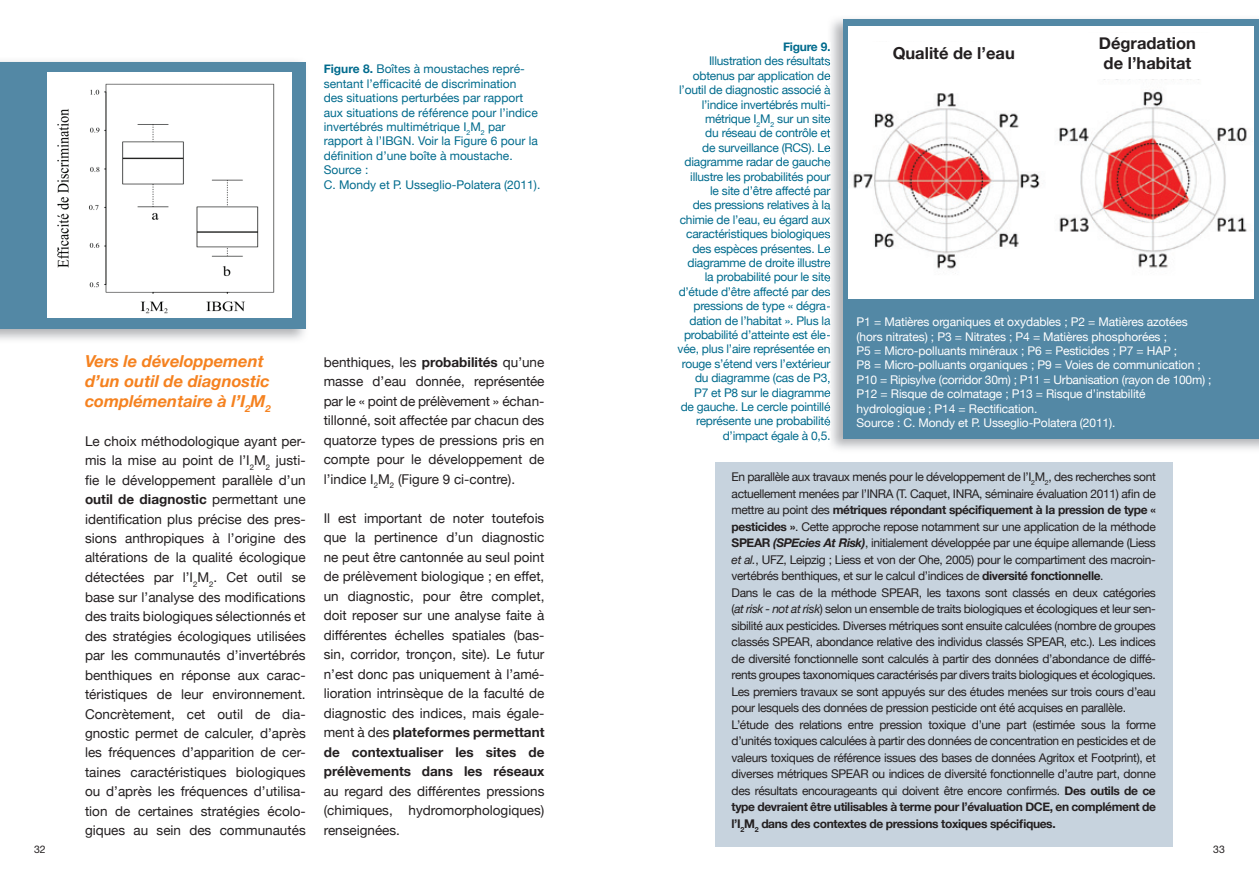
<style>
.page{position:relative;width:1259px;height:893px;background:#fff}
.page>*{position:absolute;margin:0;border:0;box-sizing:border-box;transform-origin:0 0}
.t1{font:italic 700 16.5px/19.8px "Helvetica Neue";color:#f58220}
.t2{font:700 16.5px/19.8px "Helvetica Neue";color:#231f20}
.t3{font:13.5px/19.5px "Helvetica Neue";color:#231f20;text-align:justify}
.t4{font:12px/16.5px "Helvetica Neue";letter-spacing:-.03em;color:#231f20}
.t5{font:12px/14.4px "Helvetica Neue";letter-spacing:-.02em;color:#016b8d;text-align:right}
.t6{font:12px/14.4px "Helvetica Neue";letter-spacing:-.01em;color:#fff}
.t7{font:12px/14.4px "Helvetica Neue";color:#016b8d}
.t8{font:700 12px "Helvetica Neue";letter-spacing:-.02em;color:#016b8d}
.t9{font:10.5px "Helvetica Neue";color:#231f20}
.s1{font-weight:700}
.s2{font-weight:700;font-style:italic}
.s3{font-style:italic}
</style>
<div class="page">
<img style="left:0;top:61px;width:306px;height:279px">
<div style="left:0;top:62px;width:306px;height:266px;background:#5388a5"></div>
<div style="left:48px;top:72px;width:244px;height:246px;background:#fff"></div>
<img style="left:57px;top:83px;width:218px;height:231px">
<img style="left:827px;top:19px;width:432px;height:430px">
<svg style="left:827px;top:42px;width:3px;height:81px"></svg>
<svg style="left:827px;top:129px;width:3px;height:313px"></svg>
<div style="left:843px;top:20px;width:416px;height:419px;background:#5388a5"></div>
<div style="left:715px;top:462px;width:457px;height:385px;background:#c7d3de"></div>
<img style="left:849px;top:26px;width:404px;height:272px">
<div style="left:872px;top:43px;width:163px;height:36px;background:#fff"></div>
<div style="left:1066px;top:33px;width:162px;height:46px;background:#fff"></div>
<p class="t7" style="left:324px;top:62px;width:218px"><span class="s1">Figure 8.</span> Boîtes à moustaches repré&shy;sentant l’efficacité de discrimination<br>des situations perturbées par rapport aux situations de référence pour l’indice invertébrés multimétrique I<sub>2</sub>M<sub>2</sub> par rapport à l’IBGN. Voir la Figure 6 pour la définition d’une boîte à moustache.<br>Source :<br>C. Mondy et P. Usseglio-Polatera (2011).</p>
<h1 class="t1" style="left:85px;top:351px;width:187px">Vers le développement d’un outil de diagnostic complémentaire à l’I<sub>2</sub>M<sub>2</sub></h1>
<p class="t3" style="left:85px;top:431px;width:222px">Le choix méthodologique ayant per&shy;mis la mise au point de l’I<sub>2</sub>M<sub>2</sub> justi&shy;fie le développement parallèle d’un <span class="s1">outil de diagnostic</span> permettant une identification plus précise des pres&shy;sions anthropiques à l’origine des altérations de la qualité écologique détectées par l’I<sub>2</sub>M<sub>2</sub>. Cet outil se base sur l’analyse des modifications des traits biologiques sélectionnés et des stratégies écologiques utilisées par les communautés d’invertébrés benthiques en réponse aux carac&shy;téristiques de leur environnement.<br>Concrètement, cet outil de dia&shy;gnostic permet de calculer, d’après les fréquences d’apparition de cer&shy;taines caractéristiques biologiques ou d’après les fréquences d’utilisa&shy;tion de certaines stratégies écolo&shy;giques au sein des communautés</p>
<p class="t3" style="left:324px;top:352px;width:222px">benthiques, les <span class="s1">probabilités</span> qu’une masse d’eau donnée, représentée par le « point de prélèvement » échan&shy;tillonné, soit affectée par chacun des quatorze types de pressions pris en compte pour le développement de l’indice I<sub>2</sub>M<sub>2</sub> (Figure 9 ci-contre).</p>
<p class="t3" style="left:324px;top:508px;width:222px">Il est important de noter toutefois que la pertinence d’un diagnostic ne peut être cantonnée au seul point de prélèvement biologique ; en effet, un diagnostic, pour être complet, doit reposer sur une analyse faite à différentes échelles spatiales (bas&shy;sin, corridor, tronçon, site). Le futur n’est donc pas uniquement à l’amé&shy;lioration intrinsèque de la faculté de diagnostic des indices, mais égale&shy;ment à des <span class="s1">plateformes permettant de contextualiser les sites de prélèvements dans les réseaux</span></p>
<p class="t3" style="left:324px;top:781px;width:222px">au regard des différentes pressions (chimiques, hydromorphologiques) renseignées.</p>
<h1 class="t2" style="left:892px;top:43px;width:124px">Qualité de l’eau</h1>
<h1 class="t2" style="left:1099px;top:33px;width:99px">Dégradation de l’habitat</h1>
<p class="t8" style="left:783px;top:39px;width:49px">Figure 9.</p>
<p class="t5" style="left:677px;top:54px;width:154px">Illustration des résultats obtenus par application de l’outil de diagnostic associé à l’indice invertébrés multi&shy;métrique I<sub>2</sub>M<sub>2</sub> sur un site<br>du réseau de contrôle et<br>de surveillance (RCS). Le diagramme radar de gauche illustre les probabilités pour<br>le site d’être affecté par<br>des pressions relatives à la chimie de l’eau, eu égard aux caractéristiques biologiques des espèces présentes. Le diagramme de droite illustre la probabilité pour le site d’étude d’être affecté par des pressions de type « dégra&shy;dation de l’habitat ». Plus la probabilité d’atteinte est éle&shy;vée, plus l’aire représentée en rouge s’étend vers l’extérieur du diagramme (cas de P3,<br>P7 et P8 sur le diagramme<br>de gauche. Le cercle pointillé représente une probabilité d’impact égale à 0,5.</p>
<p class="t4" style="left:731px;top:469px;width:426px">En parallèle aux travaux menés pour le développement de l’I<sub>2</sub>M<sub>2</sub>, des recherches sont actuellement menées par l’INRA (T. Caquet, INRA, séminaire évaluation 2011) afin de mettre au point des <span class="s1">métriques répondant spécifiquement à la pression de type « pesticides »</span>. Cette approche repose notamment sur une application de la méthode <span class="s1">SPEAR</span> <span class="s2">(SPEcies At Risk)</span>, initialement développée par une équipe allemande (Liess <span class="s3">et al.</span>, UFZ, Leipzig ; Liess et von der Ohe, 2005) pour le compartiment des macroin&shy;vertébrés benthiques, et sur le calcul d’indices de <span class="s1">diversité fonctionnelle</span>.<br>Dans le cas de la méthode SPEAR, les taxons sont classés en deux catégories (<span class="s3">at risk - not at risk</span>) selon un ensemble de traits biologiques et écologiques et leur sen&shy;sibilité aux pesticides. Diverses métriques sont ensuite calculées (nombre de groupes classés SPEAR, abondance relative des individus classés SPEAR, etc.). Les indices de diversité fonctionnelle sont calculés à partir des données d’abondance de diffé&shy;rents groupes taxonomiques caractérisés par divers traits biologiques et écologiques.<br>Les premiers travaux se sont appuyés sur des études menées sur trois cours d’eau pour lesquels des données de pression pesticide ont été acquises en parallèle.<br>L’étude des relations entre pression toxique d’une part (estimée sous la forme d’unités toxiques calculées à partir des données de concentration en pesticides et de valeurs toxiques de référence issues des bases de données Agritox et Footprint), et diverses métriques SPEAR ou indices de diversité fonctionnelle d’autre part, donne des résultats encourageants qui doivent être encore confirmés. <span class="s1">Des outils de ce type devraient être utilisables à terme pour l’évaluation DCE, en complément de l’I</span><sub>2</sub><span class="s1">M</span><sub>2</sub> <span class="s1">dans des contextes de pressions toxiques spécifiques.</span></p>
<p class="t6" style="left:856px;top:314px;width:356px">P1 = Matières organiques et oxydables ; P2 = Matières azotées (hors nitrates) ; P3 = Nitrates ; P4 = Matières phosphorées ;<br>P5 = Micro-polluants minéraux ; P6 = Pesticides ; P7 = HAP ;<br>P8 = Micro-polluants organiques ; P9 = Voies de communication ; P10 = Ripisylve (corridor 30m) ; P11 = Urbanisation (rayon de 100m) ; P12 = Risque de colmatage ; P13 = Risque d’instabilité hydrologique ; P14 = Rectification.<br>Source : C. Mondy et P. Usseglio-Polatera (2011).</p>
<p class="t9" style="left:34px;top:843px;width:13px">32</p>
<p class="t9" style="left:1213px;top:843px;width:13px">33</p>
</div>
